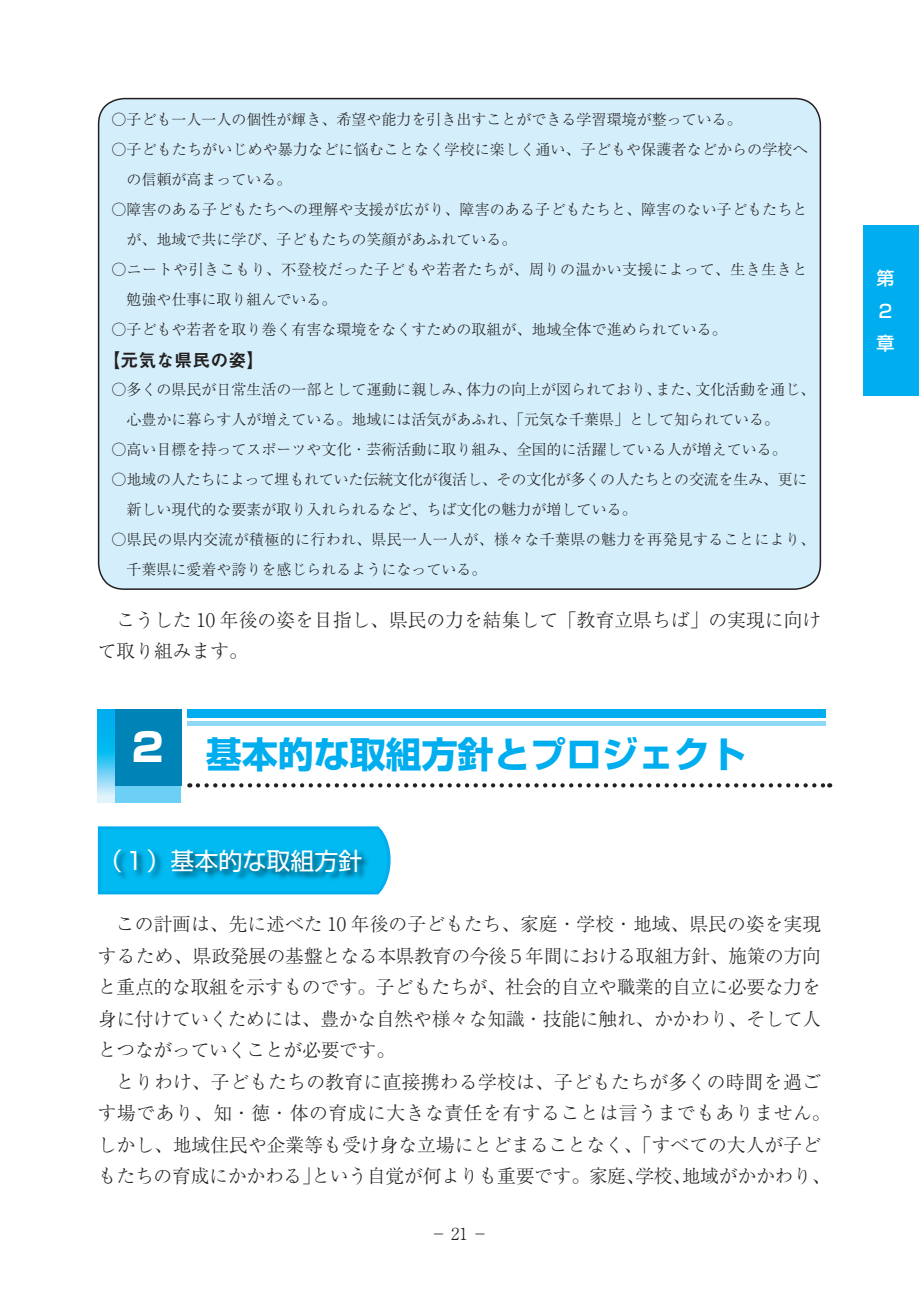
<style>
.page{position:relative;width:919px;height:1289px;background:#fff}
.page>*{position:absolute;margin:0;border:0;box-sizing:border-box;transform-origin:0 0}
.t1{font:700 36px "Shin Go Pro";color:#00aeef}
.t2{font:24px "Shin Go Pro";color:#fff}
.t3{font:300 18.75px/31.5px "Ryumin Pro";color:#231f20}
.t4{font:18px "Midashi Go Pro MB31";color:#231f20}
.t5{font:500 18px/32.4px "Shin Go Pro";color:#fff}
.t6{font:300 16.5px "Ryumin Pro";color:#231f20}
.t7{font:300 15px/30px "Ryumin Pro";color:#231f20}
.t8{font:300 15px/30px "Ryumin Pro";letter-spacing:.02em;color:#231f20}
.t9{font:300 15px/30px "Ryumin Pro";letter-spacing:.035em;color:#231f20}
</style>
<div class="page">
<div style="left:863px;top:225px;width:55px;height:170px;background:#00aeef"></div>
<div style="left:99px;top:99px;width:721px;height:490px;background:#d4effb;border-radius:26px"></div>
<div style="left:98px;top:785px;width:83px;height:18px;background:#6bcff6"></div>
<div style="left:114px;top:709px;width:67px;height:76px;background:#0083b6"></div>
<svg style="left:98px;top:709px;width:17px;height:93px;background:#45c6f3"></svg>
<svg style="left:198px;top:783px;width:632px;height:4px"></svg>
<svg style="left:97px;top:826px;width:294px;height:69px;background:#0dbbf1"></svg>
<img style="left:113px;top:848px;width:258px;height:33px">
<div style="left:187px;top:709px;width:638px;height:8px;background:#00aeef"></div>
<hr style="left:187px;top:721px;width:638px;height:4px;background:#8dd7f7">
<p class="t7" style="left:111px;top:103px;width:632px">○子ども一人一人の個性が輝き、希望や能力を引き出すことができる学習環境が整っている。</p>
<p class="t7" style="left:126px;top:133px;width:682px;text-indent:-15px">○子どもたちがいじめや暴力などに悩むことなく学校に楽しく通い、子どもや保護者などからの学校への信頼が高まっている。</p>
<p class="t7" style="left:126px;top:193px;width:682px;text-indent:-15px">○障害のある子どもたちへの理解や支援が広がり、障害のある子どもたちと、障害のない子どもたちとが、地域で共に学び、子どもたちの笑顔があふれている。</p>
<p class="t9" style="left:126px;top:253px;width:682px;text-indent:-15px">○ニートや引きこもり、不登校だった子どもや若者たちが、周りの温かい支援によって、生き生きと勉強や仕事に取り組んでいる。</p>
<p class="t7" style="left:111px;top:313px;width:617px">○子どもや若者を取り巻く有害な環境をなくすための取組が、地域全体で進められている。</p>
<p class="t4" style="left:102px;top:346px;width:164px">【元気な県民の姿】</p>
<p class="t7" style="left:126px;top:373px;width:690px;text-indent:-15px">○多くの県民が日常生活の一部として運動に親しみ、体力の向上が図られており、また、文化活動を通じ、心豊かに暮らす人が増えている。地域には活気があふれ、「元気な千葉県」として知られている。</p>
<p class="t7" style="left:111px;top:433px;width:677px">○高い目標を持ってスポーツや文化・芸術活動に取り組み、全国的に活躍している人が増えている。</p>
<p class="t7" style="left:126px;top:463px;width:682px;text-indent:-15px">○地域の人たちによって埋もれていた伝統文化が復活し、その文化が多くの人たちとの交流を生み、更に新しい現代的な要素が取り入れられるなど、ちば文化の魅力が増している。</p>
<p class="t8" style="left:126px;top:523px;width:690px;text-indent:-15px">○県民の県内交流が積極的に行われ、県民一人一人が、様々な千葉県の魅力を再発見することにより、千葉県に愛着や誇りを感じられるようになっている。</p>
<p class="t3" style="left:98px;top:602px;width:724px;text-indent:19px">こうした 10 年後の姿を目指し、県民の力を結集して「教育立県ちば」の実現に向けて取り組みます。</p>
<h1 class="t1" style="left:132px;top:726px;width:615px"><sup>2</sup> 基本的な取組方針とプロジェクト</h1>
<h2 class="t2" style="left:98px;top:840px;width:265px">（１）基本的な取組方針</h2>
<p class="t3" style="left:98px;top:906px;width:724px;text-align:justify;text-indent:18px">この計画は、先に述べた 10 年後の子どもたち、家庭・学校・地域、県民の姿を実現するため、県政発展の基盤となる本県教育の今後５年間における取組方針、施策の方向と重点的な取組を示すものです。子どもたちが、社会的自立や職業的自立に必要な力を身に付けていくためには、豊かな自然や様々な知識・技能に触れ、かかわり、そして人とつながっていくことが必要です。</p>
<p class="t3" style="left:98px;top:1064px;width:734px;text-align:center">とりわけ、子どもたちの教育に直接携わる学校は、子どもたちが多くの時間を過ご<br>す場であり、知・徳・体の育成に大きな責任を有することは言うまでもありません。しかし、地域住民や企業等も受け身な立場にとどまることなく、「すべての大人が子どもたちの育成にかかわる」という自覚が何よりも重要です。家庭、学校、地域がかかわり、</p>
<p class="t6" style="left:430px;top:1220px;width:59px">－21－</p>
<p class="t5" style="left:876px;top:260px;width:19px">第<br>２章</p>
</div>
